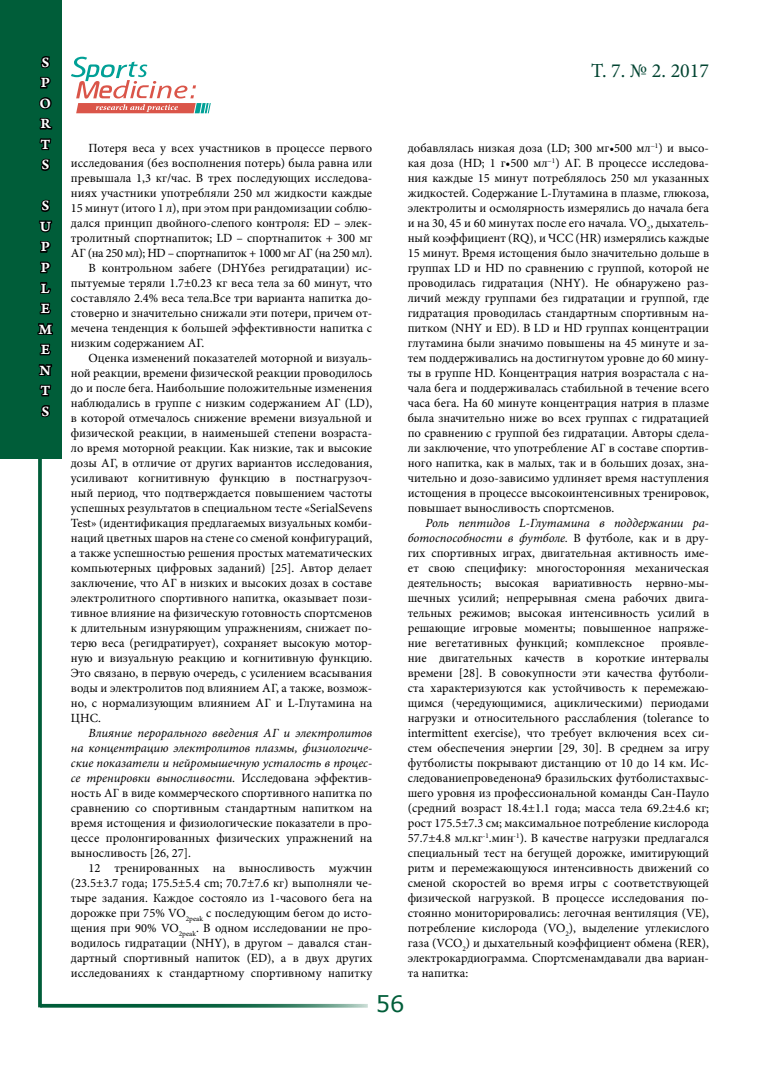
<style>
.page{position:relative;width:780px;height:1088px;background:#fff}
.page>*{position:absolute;margin:0;border:0;box-sizing:border-box;transform-origin:0 0}
.t1{font:22.5px "Verdana";color:#005d39}
.t2{font:20px "Minion Pro";color:#024431}
.t3{font:15px/20.5px "Arno Pro Smbd Caption";color:#fff}
.t4{font:12.5px/15px "Minion Pro";color:#000;text-align:justify}
.t5{font:12.5px "Minion Pro";letter-spacing:-.03em;color:#000}
.s1{font-style:italic}
</style>
<div class="page">
<div style="left:0;top:0;width:61px;height:459px;background:#005d39"></div>
<svg style="left:38px;top:500px;width:4px;height:507px;background:#0f6644"></svg>
<hr style="left:40px;top:1004px;width:328px;height:3px;background:#005d39">
<svg style="left:40px;top:56px;width:10px;height:13px"></svg>
<svg style="left:40px;top:76px;width:11px;height:13px"></svg>
<svg style="left:39px;top:97px;width:13px;height:13px"></svg>
<svg style="left:37px;top:117px;width:17px;height:383px"></svg>
<svg style="left:71px;top:57px;width:140px;height:56px"></svg>
<p class="t3" style="left:40px;top:53px;width:13px">S<br>P<br>O<br>R<br>T<br>S</p>
<p class="t3" style="left:39px;top:196px;width:15px">S<br>U<br>P<br>P<br>L<br>E<br>M<br>E<br>N<br>T<br>S</p>
<p class="t4" style="left:89px;top:140px;width:285px">Потеря веса у всех участников в процессе первого</p>
<p class="t4" style="left:71px;top:155px;width:303px">исследования (без восполнения потерь) была равна или</p>
<p class="t4" style="left:71px;top:170px;width:303px">превышала 1,3 кг/час. В трех последующих исследова-</p>
<p class="t4" style="left:71px;top:185px;width:303px">ниях участники употребляли 250 мл жидкости каждые</p>
<p class="t4" style="left:71px;top:200px;width:303px">15 минут (итого 1 л), при этом при рандомизации соблю-</p>
<p class="t4" style="left:71px;top:215px;width:303px">дался принцип двойного-слепого контроля: ED – элек-</p>
<p class="t4" style="left:71px;top:230px;width:303px">тролитный спортнапиток; LD – спортнапиток + 300 мг</p>
<p class="t5" style="left:71px;top:244px;width:303px">АГ (на 250 мл); HD – спортнапиток + 1000 мг АГ (на 250 мл).</p>
<p class="t4" style="left:89px;top:260px;width:285px">В контрольном забеге (DHYбез регидратации) ис-</p>
<p class="t4" style="left:71px;top:275px;width:303px">пытуемые теряли 1.7±0.23 кг веса тела за 60 минут, что</p>
<p class="t4" style="left:71px;top:290px;width:303px">составляло 2.4% веса тела.Все три варианта напитка до-</p>
<p class="t4" style="left:71px;top:305px;width:303px">стоверно и значительно снижали эти потери, причем от-</p>
<p class="t4" style="left:71px;top:320px;width:303px">мечена тенденция к большей эффективности напитка с</p>
<p class="t4" style="left:71px;top:335px;width:135px">низким содержанием АГ.</p>
<p class="t4" style="left:89px;top:350px;width:285px">Оценка изменений показателей моторной и визуаль-</p>
<p class="t4" style="left:71px;top:365px;width:303px">ной реакции, времени физической реакции проводилось</p>
<p class="t4" style="left:71px;top:380px;width:303px">до и после бега. Наибольшие положительные изменения</p>
<p class="t4" style="left:71px;top:395px;width:303px">наблюдались в группе с низким содержанием АГ (LD),</p>
<p class="t4" style="left:71px;top:410px;width:303px">в которой отмечалось снижение времени визуальной и</p>
<p class="t4" style="left:71px;top:425px;width:303px">физической реакции, в наименьшей степени возраста-</p>
<p class="t4" style="left:71px;top:440px;width:303px">ло время моторной реакции. Как низкие, так и высокие</p>
<p class="t4" style="left:71px;top:455px;width:303px">дозы АГ, в отличие от других вариантов исследования,</p>
<p class="t4" style="left:71px;top:470px;width:303px">усиливают когнитивную функцию в постнагрузоч-</p>
<p class="t4" style="left:71px;top:485px;width:303px">ный период, что подтверждается повышением частоты</p>
<p class="t4" style="left:71px;top:500px;width:303px">успешных результатов в специальном тесте «SerialSevens</p>
<p class="t4" style="left:71px;top:515px;width:303px">Test» (идентификация предлагаемых визуальных комби-</p>
<p class="t4" style="left:71px;top:530px;width:303px">наций цветных шаров на стене со сменой конфигураций,</p>
<p class="t4" style="left:71px;top:545px;width:303px">а также успешностью решения простых математических</p>
<p class="t4" style="left:71px;top:560px;width:303px">компьютерных цифровых заданий) [25]. Автор делает</p>
<p class="t4" style="left:71px;top:575px;width:303px">заключение, что АГ в низких и высоких дозах в составе</p>
<p class="t4" style="left:71px;top:590px;width:303px">электролитного спортивного напитка, оказывает пози-</p>
<p class="t4" style="left:71px;top:605px;width:303px">тивное влияние на физическую готовность спортсменов</p>
<p class="t4" style="left:71px;top:620px;width:303px">к длительным изнуряющим упражнениям, снижает по-</p>
<p class="t4" style="left:71px;top:635px;width:303px">терю веса (регидратирует), сохраняет высокую мотор-</p>
<p class="t4" style="left:71px;top:650px;width:303px">ную и визуальную реакцию и когнитивную функцию.</p>
<p class="t4" style="left:71px;top:665px;width:303px">Это связано, в первую очередь, с усилением всасывания</p>
<p class="t4" style="left:71px;top:680px;width:303px">воды и электролитов под влиянием АГ, а также, возмож-</p>
<p class="t4" style="left:71px;top:695px;width:303px">но, с нормализующим влиянием АГ и L-Глутамина на</p>
<p class="t4" style="left:71px;top:710px;width:31px">ЦНС.</p>
<p class="t4" style="left:71px;top:725px;width:303px;text-indent:18px"><span class="s1">Влияние перорального введения АГ и электролитов на концентрацию электролитов плазмы, физиологиче&shy;ские показатели и нейромышечную усталость в процес&shy;се тренировки выносливости.</span> Исследована эффектив&shy;ность АГ в виде коммерческого спортивного напитка по сравнению со спортивным стандартным напитком на время истощения и физиологические показатели в про&shy;цессе пролонгированных физических упражнений на выносливость [26, 27].</p>
<p class="t4" style="left:71px;top:860px;width:303px;text-indent:18px">12 тренированных на выносливость мужчин (23.5±3.7 года; 175.5±5.4 cm; 70.7±7.6 кг) выполняли че&shy;тыре задания. Каждое состояло из 1-часового бега на дорожке при 75% VO<sub>2peak</sub> с последующим бегом до исто&shy;щения при 90% VO<sub>2peak</sub>. В одном исследовании не про&shy;водилось гидратации (NHY), в другом – давался стан&shy;дартный спортивный напиток (ED), а в двух других исследованиях к стандартному спортивному напитку</p>
<h2 class="t2" style="left:591px;top:57px;width:119px">Т. 7. № 2. 2017</h2>
<p class="t4" style="left:407px;top:140px;width:303px">добавлялась низкая доза (LD; 300 мг•500 мл<sup>−1</sup>) и высо&shy;кая доза (HD; 1 г•500 мл<sup>−1</sup>) АГ. В процессе исследова&shy;ния каждые 15 минут потреблялось 250 мл указанных жидкостей. Содержание L-Глутамина в плазме, глюкоза, электролиты и осмолярность измерялись до начала бега и на 30, 45 и 60 минутах после его начала. VO<sub>2</sub>, дыхатель&shy;ный коэффициент (RQ), и ЧСС (HR) измерялись каждые 15 минут. Время истощения было значительно дольше в группах LD и HD по сравнению с группой, которой не проводилась гидратация (NHY). Не обнаружено раз&shy;личий между группами без гидратации и группой, где гидратация проводилась стандартным спортивным на&shy;питком (NHY и ED). В LD и HD группах концентрации глутамина были значимо повышены на 45 минуте и за&shy;тем поддерживались на достигнутом уровне до 60 мину&shy;ты в группе HD. Концентрация натрия возрастала с на&shy;чала бега и поддерживалась стабильной в течение всего часа бега. На 60 минуте концентрация натрия в плазме была значительно ниже во всех группах с гидратацией по сравнению с группой без гидратации. Авторы сдела&shy;ли заключение, что употребление АГ в составе спортив&shy;ного напитка, как в малых, так и в больших дозах, зна&shy;чительно и дозо-зависимо удлиняет время наступления истощения в процессе высокоинтенсивных тренировок, повышает выносливость спортсменов.</p>
<p class="t4" style="left:407px;top:515px;width:303px;text-indent:18px"><span class="s1">Роль пептидов L-Глутамина в поддержании ра&shy;ботоспособности в футболе.</span> В футболе, как и в дру&shy;гих спортивных играх, двигательная активность име&shy;ет свою специфику: многосторонняя механическая деятельность; высокая вариативность нервно-мы&shy;шечных усилий; непрерывная смена рабочих двига&shy;тельных режимов; высокая интенсивность усилий в решающие игровые моменты; повышенное напряже&shy;ние вегетативных функций; комплексное</p>
<p class="t4" style="left:407px;top:635px;width:303px;text-indent:253px">проявле&shy;ние двигательных качеств в короткие интервалы времени [28]. В совокупности эти качества футболи&shy;ста характеризуются как устойчивость к перемежаю&shy;щимся (чередующимися, ациклическими) периодами нагрузки и относительного расслабления (tolerance to intermittent exercise), что требует включения всех си&shy;стем обеспечения энергии [29, 30]. В среднем за игру футболисты покрывают дистанцию от 10 до 14 км. Ис&shy;следованиепроведенона9 бразильских футболистахвыс&shy;шего уровня из профессиональной команды Сан-Пауло (средний возраст 18.4±1.1 года; масса тела 69.2±4.6 кг; рост 175.5±7.3 см; максимальное потребление кислорода 57.7±4.8 мл.кг<sup>-1</sup>.мин<sup>-1</sup>). В качестве нагрузки предлагался специальный тест на бегущей дорожке, имитирующий ритм и перемежающуюся интенсивность движений со сменой скоростей во время игры с соответствующей физической нагрузкой. В процессе исследования по&shy;стоянно мониторировались: легочная вентиляция (VE), потребление кислорода (VO<sub>2</sub>), выделение углекислого газа (VCO<sub>2</sub>) и дыхательный коэффициент обмена (RER), электрокардиограмма. Спортсменамдавали два вариан&shy;та напитка:</p>
<h1 class="t1" style="left:375px;top:988px;width:30px">56</h1>
</div>
